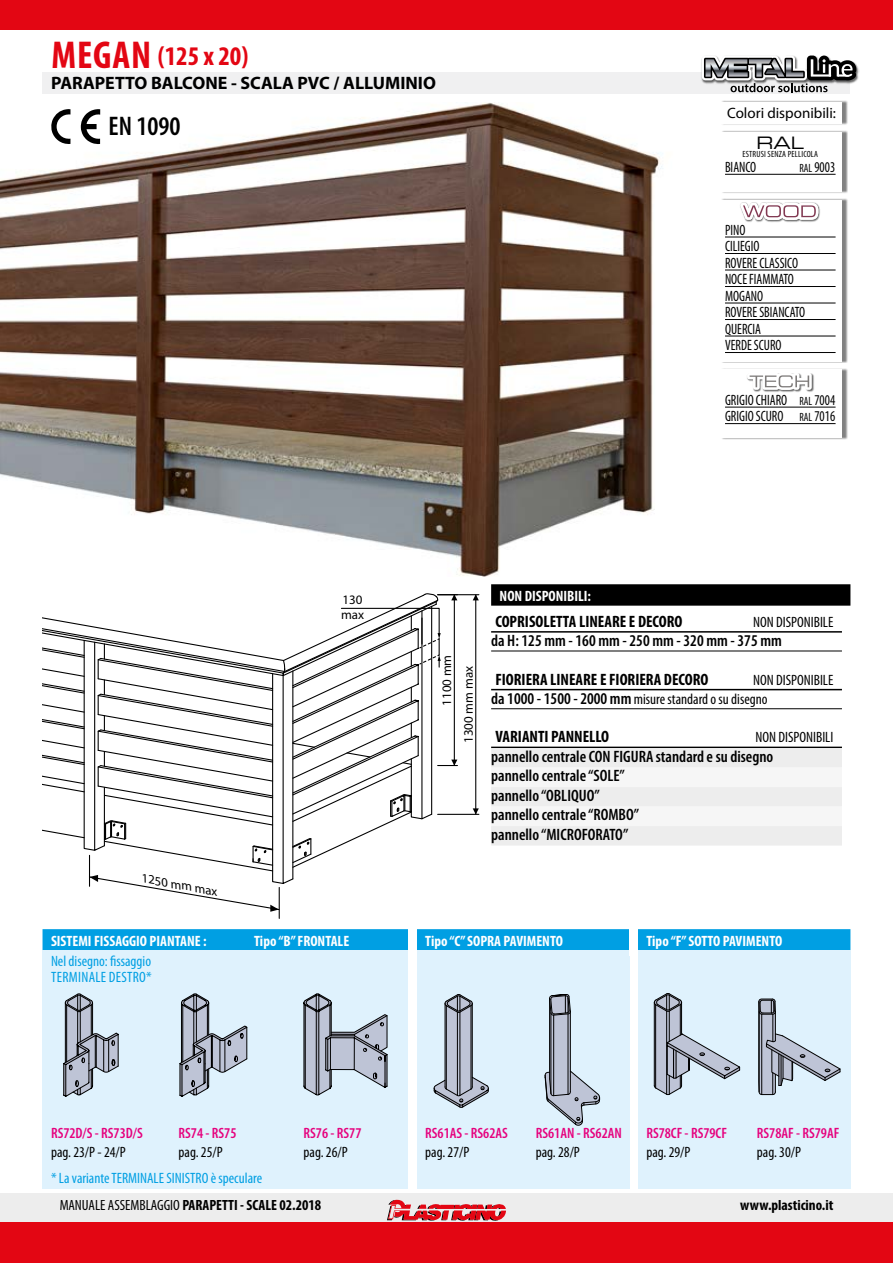
<style>
.page{position:relative;width:893px;height:1263px;background:#fff}
.page>*{position:absolute;margin:0;border:0;box-sizing:border-box;transform-origin:0 0}
.t1{font:700 condensed 27px "Myriad Pro";color:#e30613}
.t2{font:600 condensed 27px "Myriad Pro";color:#000}
.t3{font:700 18px "Myriad Pro";color:#000}
.t4{font:17.1px "Eurostile Extended Two";color:#000}
.t5{font:600 condensed 16.5px/19.5px "Myriad Pro";color:#000}
.t6{font:700 condensed 16.5px "Myriad Pro";color:#000}
.t7{font:condensed 15px/19.5px "Myriad Pro";color:#000}
.t8{font:condensed 15px/16.5px "Myriad Pro";color:#000;scale:.9 1}
.t9{font:700 condensed 15px "Myriad Pro";color:#fff}
.t10{font:600 condensed 15px "Myriad Pro";color:#e6007d}
.t11{font:condensed 15px/16.5px "Myriad Pro";color:#009fe3}
.t12{font:700 condensed 15px "Myriad Pro";color:#000}
.t13{font:15px "Myriad Pro";color:#000}
.t14{font:12.9px/21.5px "Myriad Pro";color:#000}
.t15{font:italic 12.75px "Myriad Pro";color:#000}
.t16{font:condensed 9px "Myriad Pro";letter-spacing:.02em;color:#000}
.s1{font-size:39px}
.s2{font-size:12px}
.s3{font-weight:600;font-size:16.5px}
.s4{font-weight:400}
</style>
<div class="page">
<div style="left:0;top:1193px;width:893px;height:29px;background:#ededed"></div>
<div style="left:0;top:1222px;width:893px;height:41px;background:#e30613"></div>
<div style="left:0;top:0;width:893px;height:30px;background:#e30613"></div>
<svg style="left:387px;top:1199px;width:119px;height:22px"></svg>
<div style="left:43px;top:72px;width:807px;height:22px;background:#f0f0f1"></div>
<div style="left:721px;top:100px;width:127px;height:25px;background:#000;opacity:.5"></div>
<div style="left:719px;top:102px;width:123px;height:21px;background:#fff"></div>
<div style="left:721px;top:198px;width:127px;height:165px;background:#000;opacity:.5"></div>
<div style="left:719px;top:200px;width:123px;height:161px;background:#fff"></div>
<img style="left:742px;top:202px;width:78px;height:20px">
<svg style="left:740px;top:203px;width:78px;height:17px"></svg>
<hr style="left:725px;top:237px;width:111px;height:1px;background:#000">
<hr style="left:725px;top:253px;width:111px;height:1px;background:#000">
<hr style="left:725px;top:270px;width:111px;height:1px;background:#000">
<hr style="left:725px;top:286px;width:111px;height:1px;background:#000">
<hr style="left:725px;top:303px;width:111px;height:1px;background:#000">
<hr style="left:725px;top:319px;width:111px;height:1px;background:#000">
<hr style="left:725px;top:336px;width:111px;height:1px;background:#000">
<hr style="left:725px;top:352px;width:111px;height:1px;background:#000">
<div style="left:721px;top:130px;width:127px;height:63px;background:#000;opacity:.5"></div>
<div style="left:719px;top:132px;width:123px;height:59px;background:#fff"></div>
<hr style="left:725px;top:174px;width:111px;height:1px;background:#000">
<div style="left:721px;top:368px;width:127px;height:72px;background:#000;opacity:.5"></div>
<div style="left:719px;top:370px;width:123px;height:68px;background:#fff"></div>
<img style="left:753px;top:373px;width:61px;height:19px">
<svg style="left:747px;top:373px;width:65px;height:17px"></svg>
<hr style="left:725px;top:407px;width:111px;height:1px;background:#000">
<hr style="left:725px;top:423px;width:111px;height:1px;background:#000">
<div style="left:43px;top:929px;width:807px;height:21px;background:#009fe3"></div>
<div style="left:43px;top:950px;width:365px;height:238px;background:#dff2fd"></div>
<svg style="left:63px;top:993px;width:56px;height:104px"></svg>
<svg style="left:179px;top:993px;width:69px;height:104px"></svg>
<svg style="left:303px;top:993px;width:85px;height:103px"></svg>
<div style="left:638px;top:950px;width:212px;height:238px;background:#dff2fd"></div>
<svg style="left:654px;top:993px;width:87px;height:102px"></svg>
<svg style="left:758px;top:998px;width:83px;height:97px"></svg>
<div style="left:417px;top:950px;width:212px;height:238px;background:#dff2fd"></div>
<svg style="left:434px;top:994px;width:55px;height:114px"></svg>
<svg style="left:544px;top:994px;width:56px;height:132px"></svg>
<div style="left:408px;top:924px;width:9px;height:32px;background:#fff"></div>
<div style="left:629px;top:924px;width:9px;height:32px;background:#fff"></div>
<hr style="left:491px;top:631px;width:351px;height:2px;background:#000">
<hr style="left:491px;top:651px;width:351px;height:1px;background:#000">
<hr style="left:491px;top:689px;width:351px;height:1px;background:#000">
<hr style="left:491px;top:708px;width:351px;height:1px;background:#000">
<hr style="left:491px;top:747px;width:351px;height:1px;background:#000">
<div style="left:491px;top:748px;width:351px;height:19px;background:#ededed"></div>
<div style="left:491px;top:767px;width:351px;height:20px;background:#f6f6f6"></div>
<div style="left:491px;top:787px;width:351px;height:19px;background:#ededed"></div>
<div style="left:491px;top:806px;width:351px;height:20px;background:#f6f6f6"></div>
<div style="left:491px;top:826px;width:351px;height:19px;background:#ededed"></div>
<div style="left:491px;top:584px;width:359px;height:22px;background:#000"></div>
<img style="left:811px;top:55px;width:49px;height:26px">
<img style="left:701px;top:55px;width:110px;height:26px">
<svg style="left:702px;top:56px;width:154px;height:36px"></svg>
<hr style="left:279px;top:887px;width:1px;height:31px;background:#000">
<hr style="left:438px;top:814px;width:41px;height:1px;background:#000">
<hr style="left:475px;top:595px;width:1px;height:219px;background:#000">
<hr style="left:438px;top:594px;width:41px;height:1px;background:#000">
<svg style="left:473px;top:594px;width:6px;height:6px"></svg>
<svg style="left:473px;top:808px;width:6px;height:6px"></svg>
<svg style="left:43px;top:593px;width:414px;height:319px"></svg>
<img style="left:0;top:102px;width:663px;height:474px">
<svg style="left:51px;top:109px;width:20px;height:35px"></svg>
<svg style="left:81px;top:109px;width:19px;height:35px"></svg>
<h1 class="t1" style="left:51px;top:42px;width:199px"><span class="s1">MEGAN</span> (125 x 20)</h1>
<p class="t3" style="left:51px;top:73px;width:386px">PARAPETTO BALCONE - SCALA PVC / ALLUMINIO</p>
<h1 class="t2" style="left:109px;top:112px;width:73px">EN 1090</h1>
<p class="t13" style="left:727px;top:103px;width:110px">Colori disponibili:</p>
<p class="t4" style="left:757px;top:131px;width:49px">RAL</p>
<p class="t16" style="left:742px;top:149px;width:77px">ESTRUSI SENZA PELLICOLA</p>
<p class="t8" style="left:725px;top:159px;width:36px">BIANCO</p>
<p class="t8" style="left:799px;top:159px;width:41px"><span class="s2">RAL</span> 9003</p>
<p class="t8" style="left:725px;top:222px;width:91px">PINO<br>CILIEGIO<br>ROVERE CLASSICO<br>NOCE FIAMMATO<br>MOGANO<br>ROVERE SBIANCATO<br>QUERCIA<br>VERDE SCURO</p>
<p class="t8" style="left:725px;top:392px;width:124px">GRIGIO CHIARO <span class="s2">RAL</span> 7004<br>GRIGIO SCURO <span class="s2">RAL</span> 7016</p>
<p class="t15" style="left:144px;top:871px;width:78px;rotate:10deg">1250 mm max</p>
<p class="t14" style="left:341px;top:592px;width:25px;line-height:15.1px">130 max</p>
<p class="t14" style="left:436px;top:743px;width:90px;text-indent:37px;rotate:-90deg">1100 mm<br>1300 mm max</p>
<p class="t9" style="left:500px;top:588px;width:93px">NON DISPONIBILI:</p>
<p class="t6" style="left:495px;top:612px;width:189px">COPRISOLETTA LINEARE E DECORO</p>
<p class="t7" style="left:753px;top:612px;width:82px">NON DISPONIBILE</p>
<p class="t5" style="left:491px;top:631px;width:292px">da H: 125 mm - 160 mm - 250 mm - 320 mm - 375 mm</p>
<p class="t6" style="left:495px;top:670px;width:215px">FIORIERA LINEARE E FIORIERA DECORO</p>
<p class="t7" style="left:491px;top:670px;width:344px;text-indent:262px">NON DISPONIBILE <span class="s3">da 1000 - 1500 - 2000 mm</span> misure standard o su disegno</p>
<p class="t6" style="left:495px;top:728px;width:115px">VARIANTI PANNELLO</p>
<p class="t7" style="left:755px;top:728px;width:80px">NON DISPONIBILI</p>
<p class="t5" style="left:491px;top:747px;width:284px">pannello centrale CON FIGURA standard e su disegno pannello centrale “SOLE”<br>pannello “OBLIQUO”<br>pannello centrale “ROMBO”<br>pannello “MICROFORATO”</p>
<p class="t9" style="left:51px;top:933px;width:157px">SISTEMI FISSAGGIO PIANTANE :</p>
<p class="t9" style="left:254px;top:933px;width:97px">Tipo “B” FRONTALE</p>
<p class="t9" style="left:425px;top:933px;width:139px">Tipo “C” SOPRA PAVIMENTO</p>
<p class="t9" style="left:646px;top:933px;width:137px">Tipo “F” SOTTO PAVIMENTO</p>
<p class="t11" style="left:51px;top:953px;width:102px">Nel disegno: fissaggio<br>TERMINALE DESTRO*</p>
<p class="t10" style="left:51px;top:1125px;width:93px">RS72D/S - RS73D/S</p>
<p class="t7" style="left:51px;top:1142px;width:76px">pag. 23/P - 24/P</p>
<p class="t10" style="left:179px;top:1125px;width:59px">RS74 - RS75</p>
<p class="t7" style="left:179px;top:1142px;width:46px">pag. 25/P</p>
<p class="t11" style="left:51px;top:1170px;width:213px">* La variante TERMINALE SINISTRO è speculare</p>
<p class="t10" style="left:304px;top:1125px;width:59px">RS76 - RS77</p>
<p class="t7" style="left:304px;top:1142px;width:46px">pag. 26/P</p>
<p class="t10" style="left:425px;top:1125px;width:84px">RS61AS - RS62AS</p>
<p class="t7" style="left:425px;top:1142px;width:46px">pag. 27/P</p>
<p class="t10" style="left:536px;top:1125px;width:88px">RS61AN - RS62AN</p>
<p class="t7" style="left:536px;top:1142px;width:46px">pag. 28/P</p>
<p class="t10" style="left:646px;top:1125px;width:82px">RS78CF - RS79CF</p>
<p class="t7" style="left:646px;top:1142px;width:46px">pag. 29/P</p>
<p class="t10" style="left:757px;top:1125px;width:84px">RS78AF - RS79AF</p>
<p class="t7" style="left:757px;top:1142px;width:46px">pag. 30/P</p>
<p class="t12" style="left:60px;top:1197px;width:263px"><span class="s4">MANUALE ASSEMBLAGGIO</span> PARAPETTI - SCALE 02.2018</p>
<p class="t12" style="left:740px;top:1197px;width:95px">www.plasticino.it</p>
</div>
